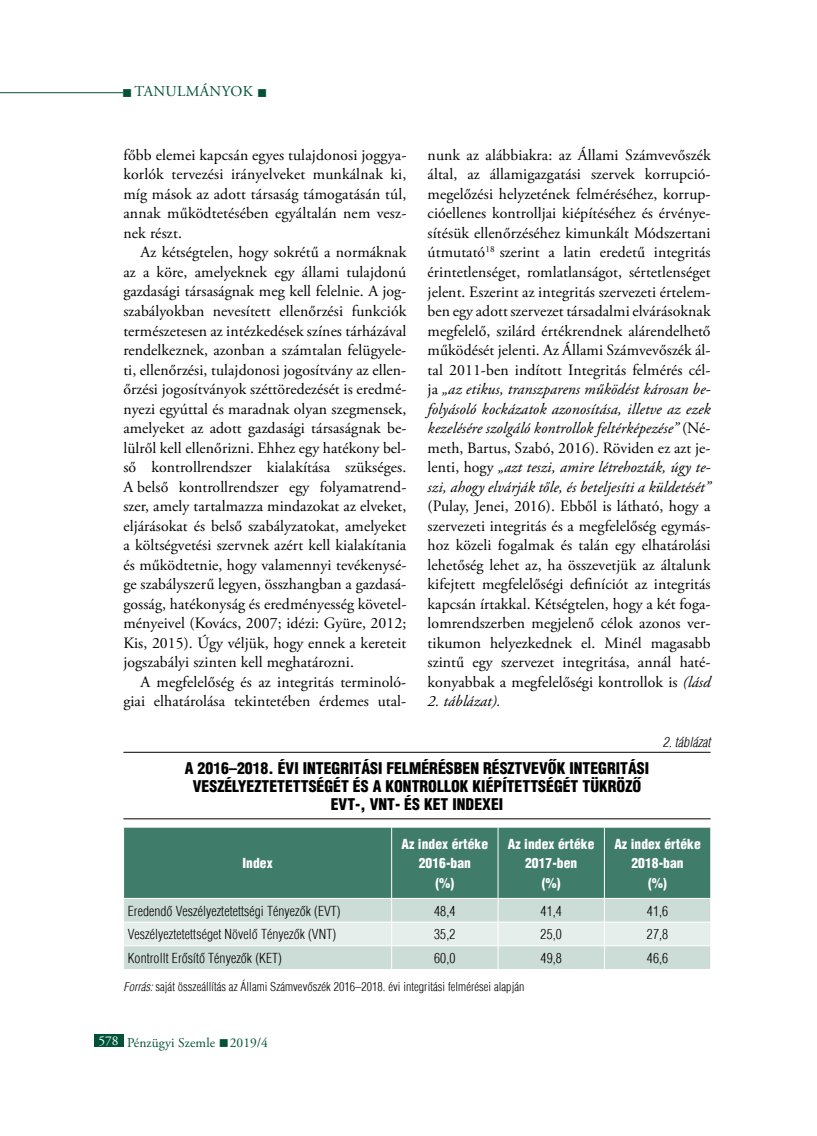
<style>
.page{position:relative;width:817px;height:1136px;background:#fff}
.page>*{position:absolute;margin:0;border:0;box-sizing:border-box;transform-origin:0 0}
.t1{font:15.75px/19.5px "Adobe Garamond Pro";letter-spacing:.005em;color:#000;text-align:justify}
.t2{font:900 condensed 15.75px "H Helvetica";color:#000}
.t3{font:italic 15.75px "Adobe Garamond Pro";letter-spacing:.005em;color:#000}
.t4{font:15px "Adobe Garamond Pro";letter-spacing:.175em;color:#005138}
.t5{font:300 condensed 13.5px "H Helvetica";letter-spacing:.005em;color:#000}
.t6{font:900 condensed 13.5px/19.5px "H Helvetica";letter-spacing:.005em;color:#fff;text-align:center}
.t7{font:13.5px "Adobe Garamond Pro";color:#005138}
.t8{font:italic 300 condensed 13.5px "H Helvetica";letter-spacing:.005em;color:#000}
.t9{font:300 condensed 12px "H Helvetica";letter-spacing:.005em;color:#000}
.s1{font-style:italic}
.s2{color:#fff}
</style>
<div class="page">
<hr style="left:0;top:92px;width:123px;height:1px;background:#005138">
<div style="left:94px;top:1033px;width:29px;height:13px;background:#005138"></div>
<hr style="left:123px;top:751px;width:587px;height:1px;background:#000">
<hr style="left:123px;top:818px;width:587px;height:1px;background:#000">
<div style="left:124px;top:827px;width:586px;height:71px;background:#407c6a"></div>
<hr style="left:391px;top:827px;width:1px;height:71px;background:#fff">
<hr style="left:497px;top:827px;width:1px;height:71px;background:#fff">
<hr style="left:604px;top:827px;width:1px;height:71px;background:#fff">
<svg style="left:124px;top:899px;width:587px;height:70px;background:#d6e2de"></svg>
<p class="t4" style="left:122px;top:82px;width:146px">■tanulmányok ■</p>
<p class="t1" style="left:427px;top:146px;width:285px">nunk az alábbiakra: az Állami Számvevőszék által, az államigazgatási szervek korrupció&shy;megelőzési helyzetének felméréséhez, korrup&shy;cióellenes kontrolljai kiépítéséhez és érvénye&shy;sítésük ellenőrzéséhez kimunkált Módszertani útmutató<sup>18</sup> szerint a latin eredetű integritás érintetlenséget, romlatlanságot, sértetlenséget jelent. Eszerint az integritás szervezeti értelem&shy;ben egy adott szervezet társadalmi elvárásoknak megfelelő, szilárd értékrendnek alárendelhető működését jelenti. Az Állami Számvevőszék ál&shy;tal 2011-ben indított Integritás felmérés cél&shy;ja <span class="s1">„az etikus, transzparens működést károsan be&shy;folyásoló kockázatok azonosítása, illetve az ezek kezelésére szolgáló kontrollok feltérképezése”</span> (Né&shy;meth, Bartus, Szabó, 2016). Röviden ez azt je&shy;lenti, hogy <span class="s1">„azt teszi, amire létrehozták, úgy te&shy;szi, ahogy elvárják tőle, és beteljesíti a küldetését”</span></p>
<p class="t1" style="left:427px;top:497px;width:285px">(Pulay, Jenei, 2016). Ebből is látható, hogy a szervezeti integritás és a megfelelőség egymás&shy;hoz közeli fogalmak és talán egy elhatárolási lehetőség lehet az, ha összevetjük az általunk kifejtett megfelelőségi definíciót az integritás kapcsán írtakkal. Kétségtelen, hogy a két foga&shy;lomrendszerben megjelenő célok azonos ver&shy;tikumon helyezkednek el. Minél magasabb szintű egy szervezet integritása, annál haté&shy;konyabbak a megfelelőségi kontrollok is <span class="s1">(lásd</span></p>
<p class="t3" style="left:427px;top:691px;width:75px">2. táblázat).</p>
<p class="t8" style="left:662px;top:734px;width:49px">2. táblázat</p>
<p class="t2" style="left:185px;top:758px;width:465px">A 2016–2018. ÉVI INTEGRITÁSI FELMÉRÉSBEN RÉSZTVEVŐK INTEGRITÁSI</p>
<p class="t2" style="left:193px;top:776px;width:449px">VESZÉLYEZTETETTSÉGÉT ÉS A KONTROLLOK KIÉPÍTETTSÉGÉT TÜKRÖZŐ</p>
<p class="t2" style="left:330px;top:794px;width:103px">EVT-, VNT- ÉS KET</p>
<p class="t2" style="left:452px;top:794px;width:52px">INDEXEI</p>
<p class="t1" style="left:123px;top:146px;width:284px">főbb elemei kapcsán egyes tulajdonosi joggya&shy;korlók tervezési irányelveket munkálnak ki, míg mások az adott társaság támogatásán túl, annak működtetésében egyáltalán nem vesz&shy;nek részt.</p>
<p class="t1" style="left:123px;top:243px;width:285px;text-indent:17px">Az kétségtelen, hogy sokrétű a normáknak az a köre, amelyeknek egy állami tulajdonú gazdasági társaságnak meg kell felelnie. A jog&shy;szabályokban nevesített ellenőrzési funkciók természetesen az intézkedések színes tárházával rendelkeznek, azonban a számtalan felügyele&shy;ti, ellenőrzési, tulajdonosi jogosítvány az ellen&shy;őrzési jogosítványok széttöredezését is eredmé&shy;nyezi egyúttal és maradnak olyan szegmensek, amelyeket az adott gazdasági társaságnak be&shy;lülről kell ellenőrizni. Ehhez egy hatékony bel&shy;ső kontrollrendszer kialakítása szükséges.<br>A belső kontrollrendszer egy folyamatrend&shy;szer, amely tartalmazza mindazokat az elveket, eljárásokat és belső szabályzatokat, amelyeket a költségvetési szervnek azért kell kialakítania és működtetnie, hogy valamennyi tevékenysé&shy;ge szabályszerű legyen, összhangban a gazdasá&shy;gosság, hatékonyság és eredményesség követel&shy;ményeivel (Kovács, 2007; idézi: Gyüre, 2012; Kis, 2015). Úgy véljük, hogy ennek a kereteit jogszabályi szinten kell meghatározni.</p>
<p class="t1" style="left:123px;top:672px;width:284px;text-align:right">A megfelelőség és az integritás terminoló&shy;giai elhatárolása tekintetében érdemes utal-</p>
<p class="t6" style="left:242px;top:853px;width:32px">INDEX</p>
<p class="t6" style="left:401px;top:833px;width:88px">AZ INDEX ÉRTÉKE<br>2016-BAN<br>(%)</p>
<p class="t6" style="left:508px;top:833px;width:88px">AZ INDEX ÉRTÉKE<br>2017-BEN<br>(%)</p>
<p class="t6" style="left:614px;top:833px;width:88px">AZ INDEX ÉRTÉKE<br>2018-BAN<br>(%)</p>
<p class="t5" style="left:128px;top:902px;width:214px">Eredendő Veszélyeztetettségi Tényezők (EVT)</p>
<p class="t5" style="left:434px;top:902px;width:23px">48,4</p>
<p class="t5" style="left:540px;top:902px;width:23px">41,4</p>
<p class="t5" style="left:646px;top:902px;width:23px">41,6</p>
<p class="t5" style="left:128px;top:926px;width:210px">Veszélyeztetettséget Növelő Tényezők (VN T)</p>
<p class="t5" style="left:434px;top:926px;width:23px">35,2</p>
<p class="t5" style="left:540px;top:926px;width:23px">25,0</p>
<p class="t5" style="left:646px;top:926px;width:23px">27,8</p>
<p class="t5" style="left:128px;top:950px;width:155px">Kontrollt Erősítő Tényezők (KET)</p>
<p class="t5" style="left:434px;top:950px;width:23px">60,0</p>
<p class="t5" style="left:540px;top:950px;width:23px">49,8</p>
<p class="t5" style="left:646px;top:950px;width:23px">46,6</p>
<p class="t9" style="left:123px;top:979px;width:402px"><span class="s1">Forrás:</span> saját összeállítás az Állami Számvevőszék 2016–2018. évi integritási felmérései alapján</p>
<p class="t7" style="left:98px;top:1034px;width:171px"><span class="s2">578</span> Pénzügyi Szemle ■ 2019/4</p>
</div>
